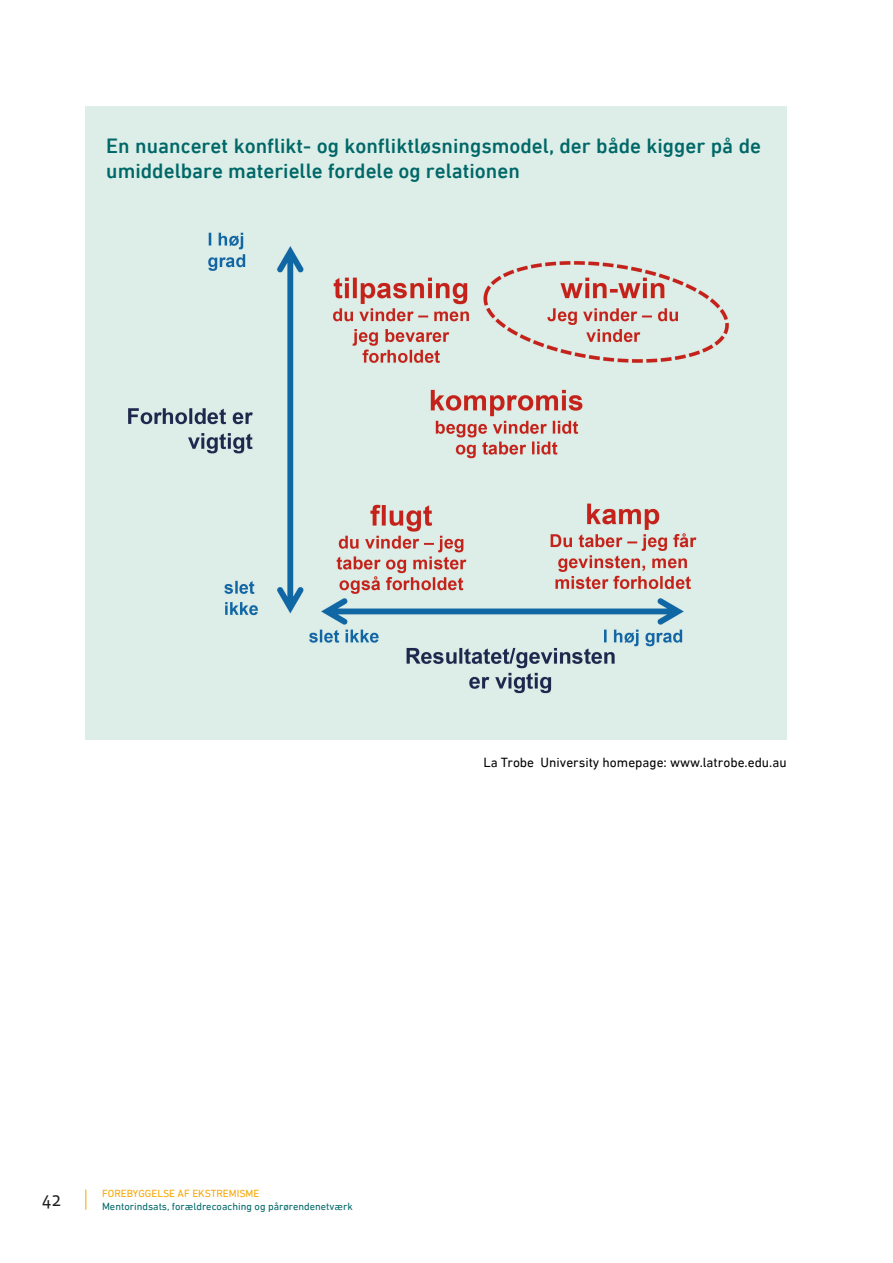
<style>
.page{position:relative;width:893px;height:1263px;background:#fff}
.page>*{position:absolute;margin:0;border:0;box-sizing:border-box;transform-origin:0 0}
.t1{font:500 21px/25.5px "DIN Next LT Pro";color:#006768}
.t2{font:19.5px "Vista Sans";color:#1d1d1b}
.t3{font:13.5px "DIN Next LT Pro";color:#020203}
.t4{font:10.5px "DIN Next LT Pro";color:#006768}
.t5{font:10.5px "DIN Next LT Pro";color:#f7a600}
</style>
<div class="page">
<hr style="left:85px;top:1189px;width:2px;height:21px;background:#f7a600">
<div style="left:85px;top:106px;width:702px;height:634px;background:#dceee7"></div>
<img style="left:128px;top:232px;width:601px;height:462px">
<p class="t1" style="left:106px;top:133px;width:656px">En nuanceret konflikt- og konfliktløsningsmodel, der både kigger på de umiddelbare materielle fordele og relationen</p>
<p class="t3" style="left:484px;top:755px;width:305px">La Trobe University homepage: www.latrobe.edu.au</p>
<p class="t2" style="left:42px;top:1189px;width:21px">42</p>
<p class="t5" style="left:102px;top:1187px;width:159px">FOREBYGGELSE AF EKSTREMISME</p>
<p class="t4" style="left:102px;top:1200px;width:252px">Mentorindsats, forældrecoaching og pårørendenetværk</p>
</div>
